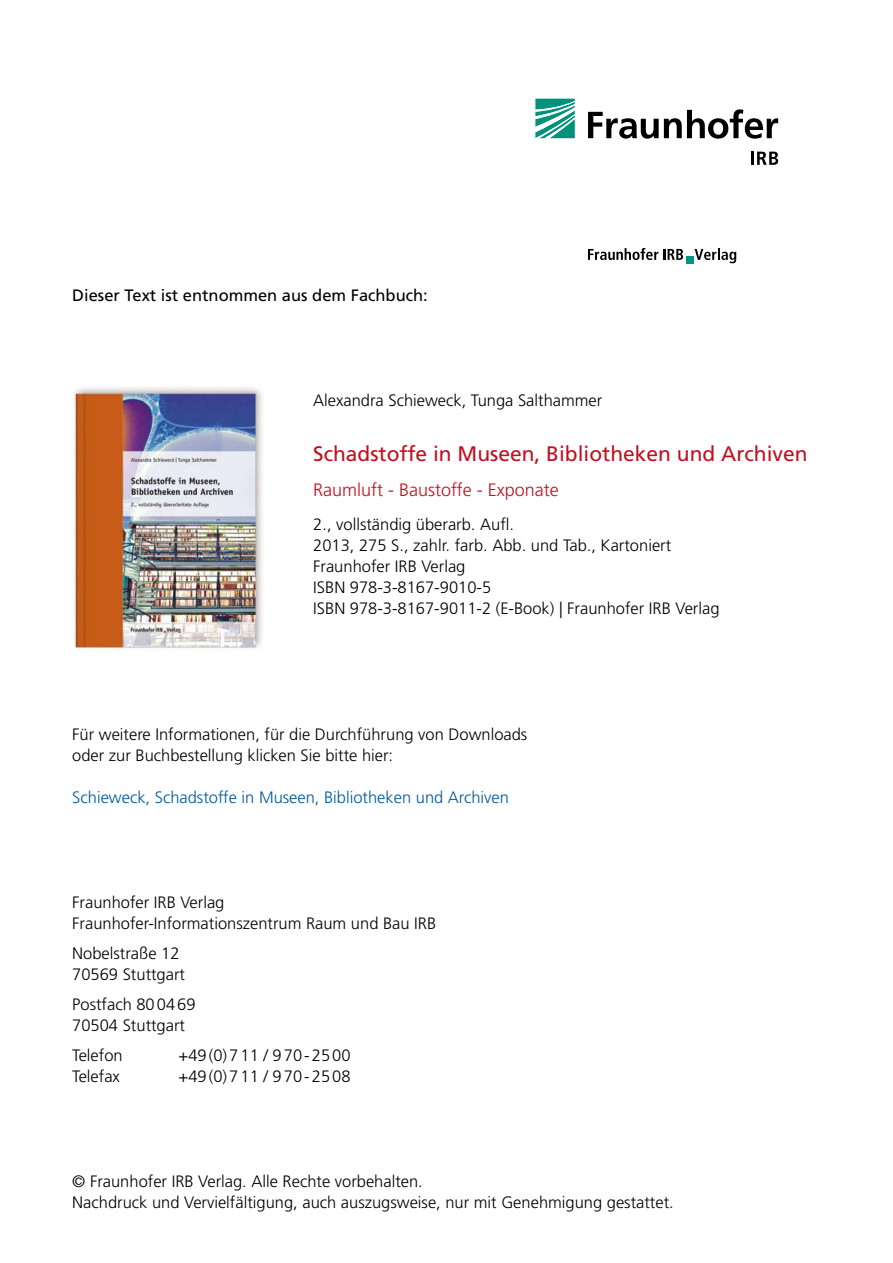
<style>
.page{position:relative;width:893px;height:1263px;background:#fff}
.page>*{position:absolute;margin:0;border:0;box-sizing:border-box;transform-origin:0 0}
.t1{font:21px "Frutiger LT Std";color:#c30f1f}
.t2{font:300 18px "Frutiger LT Std";color:#c30f1f}
.t3{font:300 16.5px/21px "Frutiger LT Std";color:#000}
.t4{font:300 16.5px "Frutiger LT Std";color:#005899}
.t5{font:16.5px "Frutiger LT Std";color:#000}
</style>
<div class="page">
<svg style="left:535px;top:99px;width:40px;height:39px"></svg>
<svg style="left:588px;top:109px;width:190px;height:30px"></svg>
<svg style="left:751px;top:152px;width:27px;height:13px"></svg>
<svg style="left:588px;top:248px;width:95px;height:12px"></svg>
<svg style="left:695px;top:248px;width:41px;height:15px"></svg>
<div style="left:686px;top:256px;width:7px;height:8px;background:#009580"></div>
<img style="left:74px;top:387px;width:190px;height:261px">
<p class="t5" style="left:72px;top:285px;width:357px">Dieser Text ist entnommen aus dem Fachbuch:</p>
<p class="t3" style="left:313px;top:390px;width:291px">Alexandra Schieweck, Tunga Salthammer</p>
<p class="t1" style="left:313px;top:441px;width:496px">Schadstoffe in Museen, Bibliotheken und Archiven</p>
<p class="t2" style="left:313px;top:480px;width:247px">Raumluft - Baustoffe - Exponate</p>
<p class="t3" style="left:313px;top:514px;width:408px">2., vollständig überarb. Aufl.<br>2013, 275 S., zahlr. farb. Abb. und Tab., Kartoniert Fraunhofer IRB Verlag<br>ISBN 978-3-8167-9010-5<br>ISBN 978-3-8167-9011-2 (E-Book) | Fraunhofer IRB Verlag</p>
<p class="t3" style="left:72px;top:724px;width:457px">Für weitere Informationen, für die Durchführung von Downloads oder zur Buchbestellung klicken Sie bitte hier:</p>
<p class="t4" style="left:72px;top:788px;width:438px">Schieweck, Schadstoffe in Museen, Bibliotheken und Archiven</p>
<p class="t3" style="left:72px;top:892px;width:365px">Fraunhofer IRB Verlag<br>Fraunhofer-Informationszentrum Raum und Bau IRB</p>
<p class="t3" style="left:72px;top:943px;width:114px">Nobelstraße 12<br>70569 Stuttgart</p>
<p class="t3" style="left:72px;top:994px;width:125px">Postfach 800469<br>70504 Stuttgart</p>
<p class="t3" style="left:72px;top:1045px;width:52px">Telefon</p>
<p class="t3" style="left:179px;top:1045px;width:174px">+49(0)711 / 970-2500</p>
<p class="t3" style="left:72px;top:1066px;width:49px">Telefax</p>
<p class="t3" style="left:179px;top:1066px;width:174px">+49(0)711 / 970-2508</p>
<p class="t3" style="left:72px;top:1171px;width:603px">© Fraunhofer IRB Verlag. Alle Rechte vorbehalten.<br>Nachdruck und Vervielfältigung, auch auszugsweise, nur mit Genehmigung gestattet.</p>
</div>
